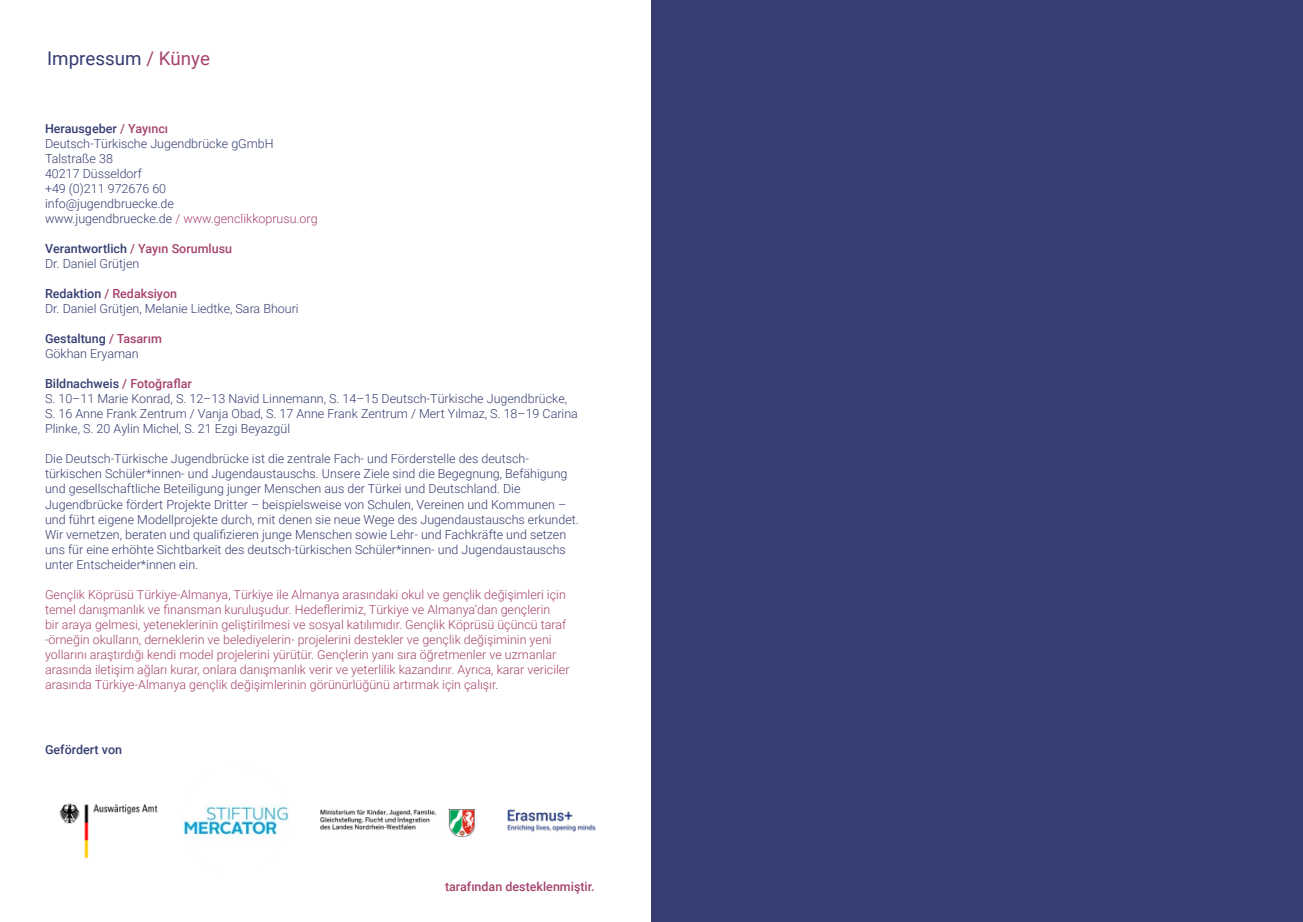
<style>
.page{position:relative;width:1303px;height:922px;background:#fff}
.page>*{position:absolute;margin:0;border:0;box-sizing:border-box;transform-origin:0 0}
.t1{font:18.75px "Roboto";color:#363e72}
.t2{font:300 12.5px/15px "Roboto";color:#363e72}
.t3{font:300 12.5px/15px "Roboto";color:#a6436e}
.t4{font:500 12.5px "Roboto";color:#a6436e}
.t5{font:500 12.5px "Roboto";color:#363e72}
.s1{color:#a6436e}
.s2{font-weight:500}
.s3{font-weight:500;color:#a6436e}
</style>
<div class="page">
<img style="left:59px;top:803px;width:99px;height:56px">
<img style="left:181px;top:765px;width:110px;height:110px;border-radius:55px">
<img style="left:320px;top:809px;width:154px;height:27px">
<div style="left:651px;top:0;width:652px;height:921px;background:#363e72"></div>
<img style="left:507px;top:809px;width:88px;height:23px">
<h1 class="t1" style="left:47px;top:45px;width:164px">Impressum <span class="s1">/ Künye</span></h1>
<p class="t2" style="left:45px;top:121px;width:274px"><span class="s2">Herausgeber</span> <span class="s3">/ Yayıncı<br></span>Deutsch-Türkische Jugendbrücke gGmbH<br>Talstraße 38<br>40217 Düsseldorf<br>+49 (0)211 972676 60<br>info@jugendbruecke.de<br>www.jugendbruecke.de <span class="s1">/ www.genclikkoprusu.org</span></p>
<p class="t2" style="left:45px;top:241px;width:189px"><span class="s2">Verantwortlich</span> <span class="s3">/ Yayın Sorumlusu<br></span>Dr. Daniel Grütjen</p>
<p class="t2" style="left:45px;top:286px;width:255px"><span class="s2">Redaktion</span> <span class="s3">/ Redaksiyon<br></span>Dr. Daniel Grütjen, Melanie Liedtke, Sara Bhouri</p>
<p class="t2" style="left:45px;top:331px;width:118px"><span class="s2">Gestaltung</span> <span class="s3">/ Tasarım<br></span>Gökhan Eryaman</p>
<p class="t2" style="left:45px;top:376px;width:534px"><span class="s2">Bildnachweis</span> <span class="s3">/ Fotoğraflar<br></span>S. 10–11 Marie Konrad, S. 12–13 Navid Linnemann, S. 14–15 Deutsch-Türkische Jugendbrücke, S. 16 Anne Frank Zentrum / Vanja Obad, S. 17 Anne Frank Zentrum / Mert Yılmaz, S. 18–19 Carina Plinke, S. 20 Aylin Michel, S. 21 Ezgi Beyazgül</p>
<p class="t2" style="left:45px;top:451px;width:535px">Die Deutsch-Türkische Jugendbrücke ist die zentrale Fach- und Förderstelle des deutsch&shy;türkischen Schüler*innen- und Jugendaustauschs. Unsere Ziele sind die Begegnung, Befähigung und gesellschaftliche Beteiligung junger Menschen aus der Türkei und Deutschland. Die Jugendbrücke fördert Projekte Dritter – beispielsweise von Schulen, Vereinen und Kommunen – und führt eigene Modellprojekte durch, mit denen sie neue Wege des Jugendaustauschs erkundet.<br>Wir vernetzen, beraten und qualifizieren junge Menschen sowie Lehr- und Fachkräfte und setzen uns für eine erhöhte Sichtbarkeit des deutsch-türkischen Schüler*innen- und Jugendaustauschs unter Entscheider*innen ein.</p>
<p class="t3" style="left:45px;top:586px;width:526px">Gençlik Köprüsü Türkiye-Almanya, Türkiye ile Almanya arasındaki okul ve gençlik değişimleri için temel danışmanlık ve finansman kuruluşudur. Hedeflerimiz, Türkiye ve Almanya’dan gençlerin<br>bir araya gelmesi, yeteneklerinin geliştirilmesi ve sosyal katılımıdır. Gençlik Köprüsü üçüncü taraf -örneğin okulların, derneklerin ve belediyelerin- projelerini destekler ve gençlik değişiminin yeni yollarını araştırdığı kendi model projelerini yürütür. Gençlerin yanı sıra öğretmenler ve uzmanlar arasında iletişim ağları kurar, onlara danışmanlık verir ve yeterlilik kazandırır. Ayrıca, karar vericiler arasında Türkiye-Almanya gençlik değişimlerinin görünürlüğünü artırmak için çalışır.</p>
<p class="t5" style="left:45px;top:740px;width:79px">Gefördert von</p>
<p class="t4" style="left:445px;top:877px;width:151px">tarafından desteklenmiştir.</p>
</div>
